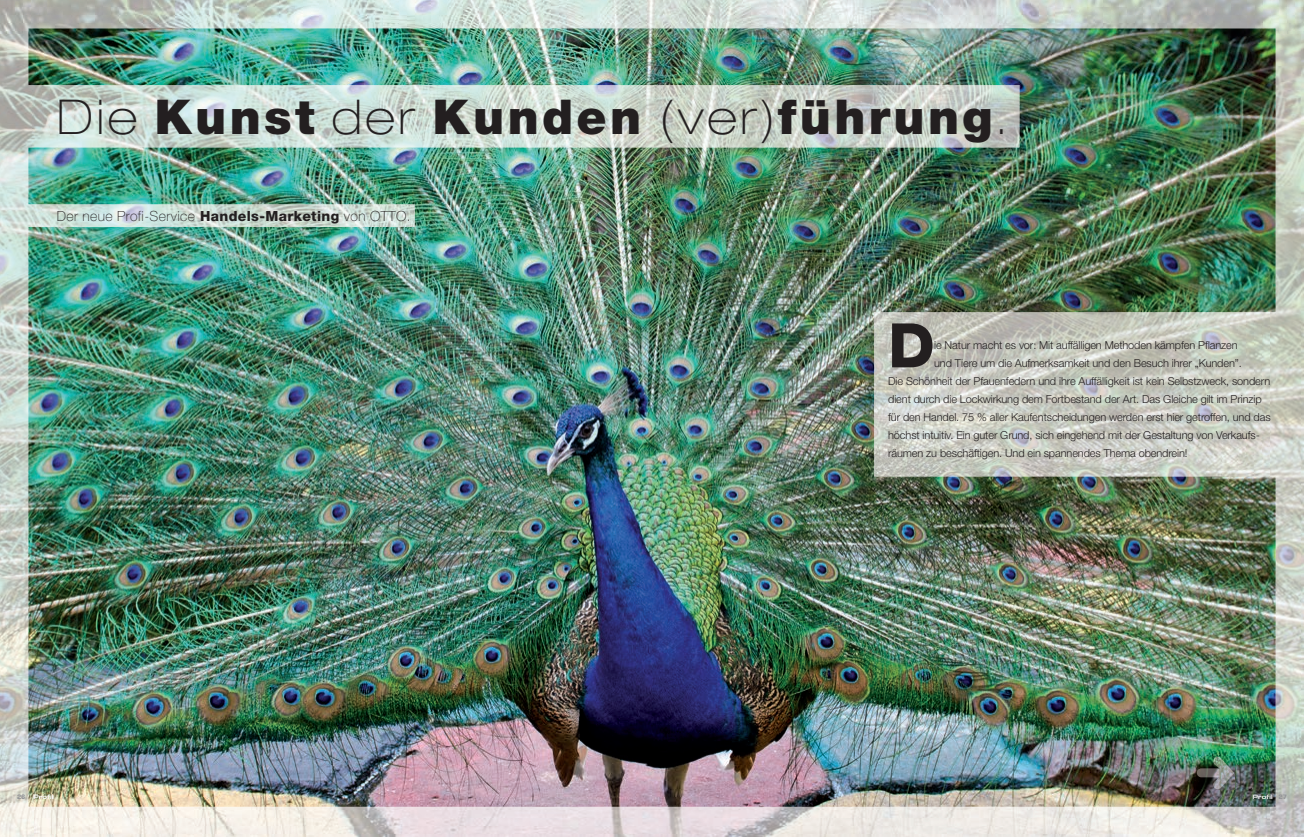
<style>
.page{position:relative;width:1304px;height:837px;background:#fff}
.page>*{position:absolute;margin:0;border:0;box-sizing:border-box;transform-origin:0 0}
.t1{font:800 61.4px "Helvetica Neue LT Std";color:#231f20}
.t2{font:900 48px "Helvetica Neue LT Std";letter-spacing:.07em;color:#231f20}
.t3{font:100 14px "Helvetica Neue LT Std";letter-spacing:.025em;color:#231f20}
.t4{font:300 11px "Helvetica Neue LT Std";letter-spacing:-.01em;color:#231f20}
.t5{font:700 6px "Eurostile LT Std";color:#939598}
.s1{font-weight:100;font-stretch:expanded}
.s2{font-weight:800}
</style>
<div class="page">
<img style="left:0;top:0;width:1304px;height:34px">
<img style="left:0;top:34px;width:35px;height:802px">
<img style="left:1270px;top:34px;width:34px;height:802px">
<img style="left:35px;top:806px;width:1235px;height:30px">
<img style="left:28px;top:28px;width:1248px;height:778px">
<img style="left:1197px;top:756px;width:37px;height:32px">
<img style="left:1253px;top:794px;width:19px;height:4px">
<img style="left:33px;top:794px;width:20px;height:4px">
<h2 class="t2" style="left:57px;top:88px;width:952px"><span class="s1">Die</span> Kunst <span class="s1">der</span> Kunden <span class="s1">(ver)</span> führung<span class="s1">.</span></h2>
<p class="t3" style="left:57px;top:208px;width:356px">Der neue Profi-Service <span class="s2">Handels-Marketing</span> von OTTO.</p>
<h1 class="t1" style="left:888px;top:309px;width:48px">D</h1>
<p class="t4" style="left:934px;top:338px;width:305px">ie Natur macht es vor: Mit auffälligen Methoden kämpfen Pflanzen</p>
<p class="t4" style="left:934px;top:356px;width:309px">und Tiere um die Aufmerksamkeit und den Besuch ihrer „Kunden”.</p>
<p class="t4" style="left:888px;top:374px;width:384px">Die Schönheit der Pfauenfedern und ihre Auffälligkeit ist kein Selbstzweck, sondern</p>
<p class="t4" style="left:888px;top:392px;width:375px">dient durch die Lockwirkung dem Fortbestand der Art. Das Gleiche gilt im Prinzip</p>
<p class="t4" style="left:888px;top:410px;width:384px">für den Handel. 75 % aller Kaufentscheidungen werden erst hier getroffen, und das</p>
<p class="t4" style="left:888px;top:428px;width:373px">höchst intuitiv. Ein guter Grund, sich eingehend mit der Gestaltung von Verkaufs-</p>
<p class="t4" style="left:888px;top:446px;width:301px">räumen zu beschäftigen. Und ein spannendes Thema obendrein!</p>
<p class="t5" style="left:17px;top:792px;width:10px">26</p>
<p class="t5" style="left:1278px;top:792px;width:10px">27</p>
</div>
